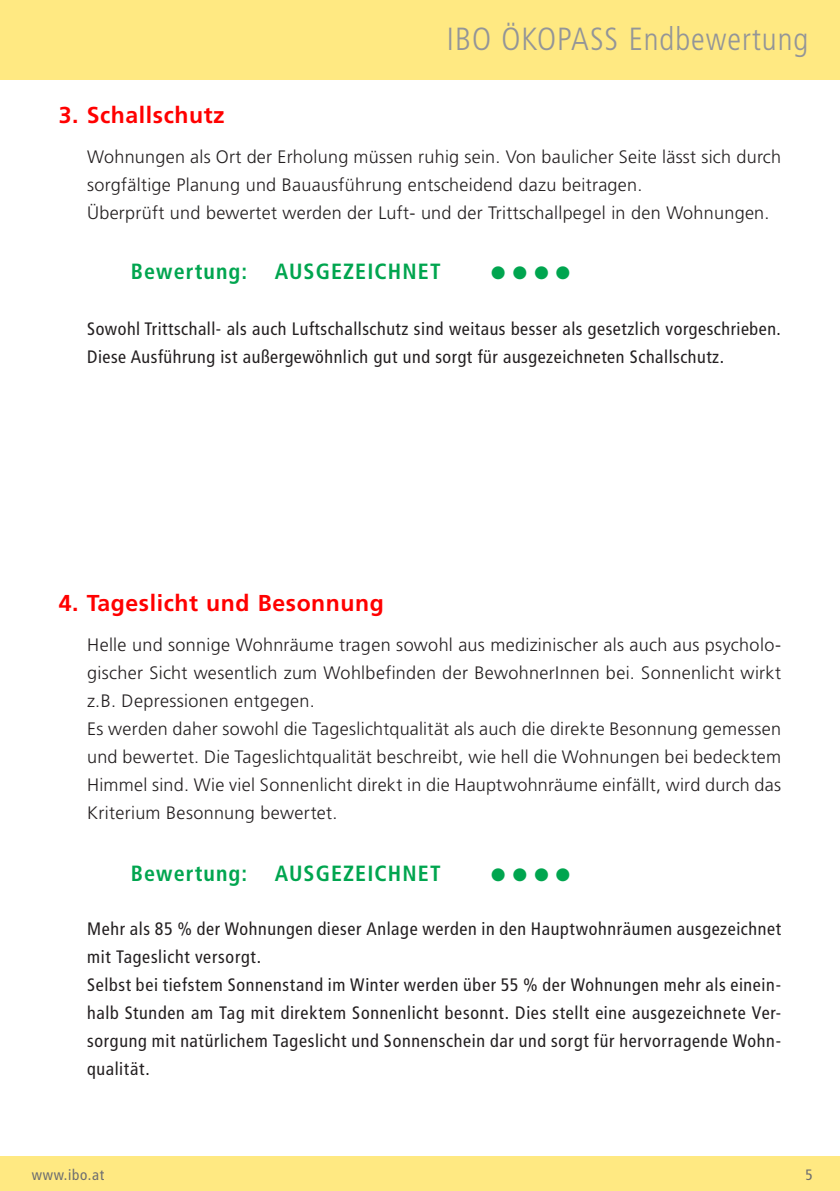
<style>
.page{position:relative;width:840px;height:1191px;background:#fff}
.page>*{position:absolute;margin:0;border:0;box-sizing:border-box;transform-origin:0 0}
.t1{font:300 condensed 32px "Frutiger";letter-spacing:.03em;color:#939598}
.t2{font:700 23px "Frutiger";letter-spacing:.025em;color:#f00}
.t3{font:700 condensed 22px "Frutiger";letter-spacing:.05em;color:#00a54f}
.t4{font:300 18px/28px "Frutiger";letter-spacing:.015em;color:#231f20}
.t5{font:condensed 18px/28px "Frutiger";letter-spacing:.035em;color:#231f20}
.t6{font:18px "Zapf Dingbats ITC";color:#00a54f}
.t7{font:condensed 15px "Frutiger";letter-spacing:.05em;color:#6c6d70}
</style>
<div class="page">
<div style="left:0;top:0;width:839px;height:79px;background:#ffe982"></div>
<div style="left:0;top:1157px;width:839px;height:34px;background:#ffe982"></div>
<h1 class="t1" style="left:446px;top:21px;width:362px">IBO ÖKOPASS Endbewertung</h1>
<p class="t2" style="left:59px;top:101px;width:167px">3. Schallschutz</p>
<p class="t4" style="left:87px;top:142px;width:695px">Wohnungen als Ort der Erholung müssen ruhig sein. Von baulicher Seite lässt sich durch sorgfältige Planung und Bauausführung entscheidend dazu beitragen.<br>Überprüft und bewertet werden der Luft- und der Trittschallpegel in den Wohnungen.</p>
<p class="t3" style="left:131px;top:258px;width:118px">BEWERTUNG:</p>
<p class="t3" style="left:275px;top:258px;width:15px">AUSGE</p>
<p class="t3" style="left:343px;top:258px;width:86px">ZEICHNET</p>
<p class="t6" style="left:491px;top:264px;width:80px">● ● ● ●</p>
<p class="t5" style="left:87px;top:315px;width:695px">Sowohl Trittschall- als auch Luftschallschutz sind weitaus besser als gesetzlich vorgeschrieben.<br>Diese Ausführung ist außergewöhnlich gut und sorgt für ausgezeichneten Schallschutz.</p>
<p class="t2" style="left:59px;top:589px;width:326px">4. Tageslicht und Besonnung</p>
<p class="t4" style="left:87px;top:630px;width:695px">Helle und sonnige Wohnräume tragen sowohl aus medizinischer als auch aus psycholo&shy;gischer Sicht wesentlich zum Wohlbefinden der BewohnerInnen bei. Sonnenlicht wirkt z.B. Depressionen entgegen.<br>Es werden daher sowohl die Tageslichtqualität als auch die direkte Besonnung gemessen und bewertet. Die Tageslichtqualität beschreibt, wie hell die Wohnungen bei bedecktem Himmel sind. Wie viel Sonnenlicht direkt in die Hauptwohnräume einfällt, wird durch das Kriterium Besonnung bewertet.</p>
<p class="t3" style="left:131px;top:860px;width:118px">BEWERTUNG:</p>
<p class="t3" style="left:275px;top:860px;width:15px">AUSGE</p>
<p class="t3" style="left:343px;top:860px;width:86px">ZEICHNET</p>
<p class="t6" style="left:491px;top:866px;width:80px">● ● ● ●</p>
<p class="t5" style="left:87px;top:915px;width:695px">Mehr als 85 % der Wohnungen dieser Anlage werden in den Hauptwohnräumen ausgezeichnet mit Tageslicht versorgt.<br>Selbst bei tiefstem Sonnenstand im Winter werden über 55 % der Wohnungen mehr als einein&shy;halb Stunden am Tag mit direktem Sonnenlicht besonnt. Dies stellt eine ausgezeichnete Ver&shy;sorgung mit natürlichem Tageslicht und Sonnenschein dar und sorgt für hervorragende Wohn&shy;qualität.</p>
<p class="t7" style="left:32px;top:1166px;width:74px">www.ibo.at</p>
<p class="t7" style="left:805px;top:1166px;width:9px">5</p>
</div>
